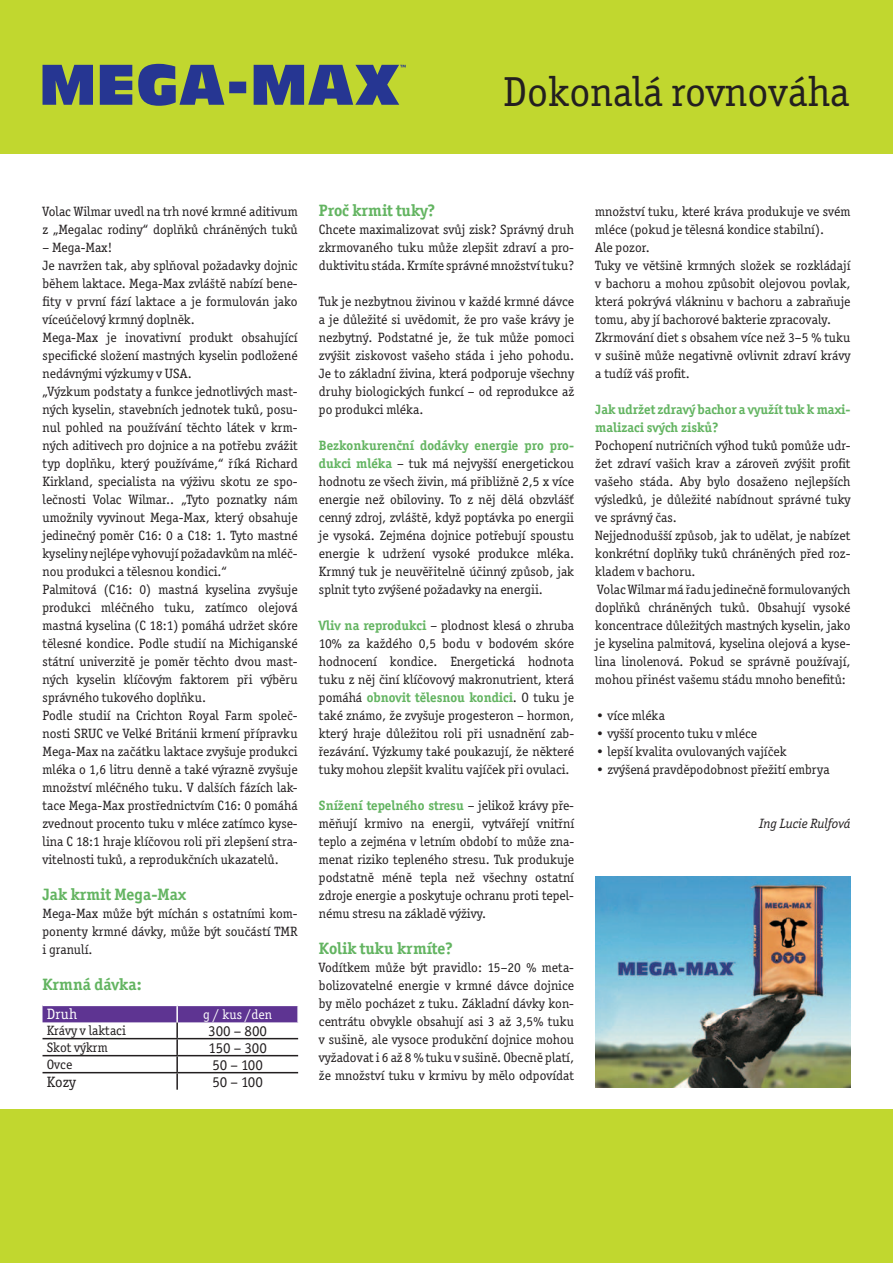
<style>
.page{position:relative;width:893px;height:1263px;background:#fff}
.page>*{position:absolute;margin:0;border:0;box-sizing:border-box;transform-origin:0 0}
.t1{font:42px "Officina Serif Itc TOT";color:#231f20}
.t2{font:700 16.5px "Officina Serif Itc TOT";color:#63b461}
.t3{font:15px "Officina Serif Itc TOT";color:#231f20}
.t4{font:15px "Officina Serif Itc TOT";color:#fff}
.t5{font:13.5px/18px "Officina Serif Itc TOT";color:#231f20;text-align:justify}
.t6{font:700 13.5px/18px "Officina Serif Itc TOT";color:#63b461}
.t7{font:italic 13.5px "Officina Serif Itc TOT";color:#231f20}
.t8{font:13.5px "Officina Serif Itc TOT";color:#fff}
.s1{font-weight:700;color:#63b461}
</style>
<div class="page">
<div style="left:0;top:0;width:893px;height:154px;background:#c1d72f"></div>
<div style="left:0;top:1109px;width:893px;height:154px;background:#c1d72f"></div>
<svg style="left:43px;top:1005px;width:256px;height:85px"></svg>
<svg style="left:43px;top:64px;width:363px;height:42px"></svg>
<img style="left:595px;top:876px;width:255px;height:211px">
<h1 class="t1" style="left:503px;top:67px;width:348px">Dokonalá rovnováha</h1>
<p class="t5" style="left:43px;top:203px;width:257px">Volac Wilmar uvedl na trh nové krmné aditivum z „Megalac rodiny“ doplňků chráněných tuků</p>
<p class="t5" style="left:43px;top:239px;width:257px;text-align:left">– Mega-Max!<br>Je navržen tak, aby splňoval požadavky dojnic během laktace. Mega-Max zvláště nabízí bene&shy;fity v první fází laktace a je formulován jako víceúčelový krmný doplněk.<br>Mega-Max je inovativní produkt obsahující specifické složení mastných kyselin podložené nedávnými výzkumy v USA.<br>„Výzkum podstaty a funkce jednotlivých mast&shy;ných kyselin, stavebních jednotek tuků, posu&shy;nul pohled na používání těchto látek v krm&shy;ných aditivech pro dojnice a na potřebu zvážit typ doplňku, který používáme,“ říká Richard Kirkland, specialista na výživu skotu ze spo&shy;lečnosti Volac Wilmar.. „Tyto poznatky nám umožnily vyvinout Mega-Max, který obsahuje jedinečný poměr C16: 0 a C18: 1. Tyto mastné kyseliny nejlépe vyhovují požadavkům na mléč&shy;nou produkci a tělesnou kondici.“<br>Palmitová (C16: 0) mastná kyselina zvyšuje produkci mléčného tuku, zatímco olejová mastná kyselina (C 18:1) pomáhá udržet skóre tělesné kondice. Podle studií na Michiganské státní univerzitě je poměr těchto dvou mast&shy;ných kyselin klíčovým faktorem při výběru správného tukového doplňku.<br>Podle studií na Crichton Royal Farm společ&shy;nosti SRUC ve Velké Británii krmení přípravku Mega-Max na začátku laktace zvyšuje produkci mléka o 1,6 litru denně a také výrazně zvyšuje množství mléčného tuku. V dalších fázích lak&shy;tace Mega-Max prostřednictvím C16: 0 pomáhá zvednout procento tuku v mléce zatímco kyse&shy;lina C 18:1 hraje klíčovou roli při zlepšení stra&shy;vitelnosti tuků, a reprodukčních ukazatelů.</p>
<p class="t2" style="left:43px;top:884px;width:145px">Jak krmit Mega-Max</p>
<p class="t5" style="left:43px;top:905px;width:257px">Mega-Max může být míchán s ostatními kom&shy;ponenty krmné dávky, může být součástí TMR i granulí.</p>
<p class="t2" style="left:43px;top:974px;width:101px">Krmná dávka:</p>
<p class="t4" style="left:47px;top:1005px;width:32px">Druh</p>
<p class="t8" style="left:203px;top:1006px;width:70px">g / kus /den</p>
<p class="t5" style="left:47px;top:1021px;width:81px">Krávy v laktaci</p>
<p class="t3" style="left:208px;top:1022px;width:60px">300 – 800</p>
<p class="t5" style="left:47px;top:1038px;width:63px">Skot výkrm</p>
<p class="t3" style="left:208px;top:1039px;width:60px">150 – 300</p>
<p class="t5" style="left:47px;top:1055px;width:27px">Ovce</p>
<p class="t3" style="left:212px;top:1056px;width:52px">50 – 100</p>
<p class="t3" style="left:47px;top:1073px;width:31px">Kozy</p>
<p class="t3" style="left:212px;top:1073px;width:52px">50 – 100</p>
<p class="t2" style="left:319px;top:200px;width:118px">Proč krmit tuky?</p>
<p class="t5" style="left:319px;top:221px;width:257px">Chcete maximalizovat svůj zisk? Správný druh zkrmovaného tuku může zlepšit zdraví a pro&shy;duktivitu stáda. Krmíte správné množství tuku?</p>
<p class="t5" style="left:319px;top:293px;width:257px">Tuk je nezbytnou živinou v každé krmné dávce a je důležité si uvědomit, že pro vaše krávy je nezbytný. Podstatné je, že tuk může pomoci zvýšit ziskovost vašeho stáda i jeho pohodu.<br>Je to základní živina, která podporuje všechny druhy biologických funkcí – od reprodukce až po produkci mléka.</p>
<p class="t5" style="left:319px;top:437px;width:257px"><span class="s1">Bezkonkurenční dodávky energie pro pro&shy;dukci mléka</span> – tuk má nejvyšší energetickou hodnotu ze všech živin, má přibližně 2,5 x více energie než obiloviny. To z něj dělá obzvlášť cenný zdroj, zvláště, když poptávka po energii je vysoká. Zejména dojnice potřebují spoustu energie k udržení vysoké produkce mléka.<br>Krmný tuk je neuvěřitelně účinný způsob, jak splnit tyto zvýšené požadavky na energii.</p>
<p class="t5" style="left:319px;top:617px;width:257px"><span class="s1">Vliv na reprodukci</span> – plodnost klesá o zhruba 10% za každého 0,5 bodu v bodovém skóre hodnocení kondice. Energetická hodnota tuku z něj činí klíčovový makronutrient, která pomáhá <span class="s1">obnovit tělesnou kondici</span>. O tuku je také známo, že zvyšuje progesteron – hormon, který hraje důležitou roli při usnadnění zab&shy;řezávání. Výzkumy také poukazují, že některé tuky mohou zlepšit kvalitu vajíček při ovulaci.</p>
<p class="t5" style="left:319px;top:797px;width:257px"><span class="s1">Snížení tepelného stresu</span> – jelikož krávy pře&shy;měňují krmivo na energii, vytvářejí vnitřní teplo a zejména v letním období to může zna&shy;menat riziko tepleného stresu. Tuk produkuje podstatně méně tepla než všechny ostatní zdroje energie a poskytuje ochranu proti tepel&shy;nému stresu na základě výživy.</p>
<p class="t2" style="left:319px;top:938px;width:135px">Kolik tuku krmíte?</p>
<p class="t5" style="left:319px;top:959px;width:257px">Vodítkem může být pravidlo: 15–20 % meta&shy;bolizovatelné energie v krmné dávce dojnice by mělo pocházet z tuku. Základní dávky kon&shy;centrátu obvykle obsahují asi 3 až 3,5% tuku v sušině, ale vysoce produkční dojnice mohou vyžadovat i 6 až 8 % tuku v sušině. Obecně platí, že množství tuku v krmivu by mělo odpovídat</p>
<p class="t5" style="left:595px;top:203px;width:257px;text-align:left">množství tuku, které kráva produkuje ve svém mléce (pokud je tělesná kondice stabilní).<br>Ale pozor.<br>Tuky ve většině krmných složek se rozkládají v bachoru a mohou způsobit olejovou povlak, která pokrývá vlákninu v bachoru a zabraňuje tomu, aby jí bachorové bakterie zpracovaly.<br>Zkrmování diet s obsahem více než 3–5 % tuku v sušině může negativně ovlivnit zdraví krávy a tudíž váš profit.</p>
<p class="t6" style="left:595px;top:400px;width:257px">Jak udržet zdravý bachor a využít tuk k maxi&shy;malizaci svých zisků?</p>
<p class="t5" style="left:595px;top:437px;width:257px;text-align:left">Pochopení nutričních výhod tuků pomůže udr&shy;žet zdraví vašich krav a zároveň zvýšit profit vašeho stáda. Aby bylo dosaženo nejlepších výsledků, je důležité nabídnout správné tuky ve správný čas.<br>Nejjednodušší způsob, jak to udělat, je nabízet konkrétní doplňky tuků chráněných před roz&shy;kladem v bachoru.<br>Volac Wilmar má řadu jedinečně formulovaných doplňků chráněných tuků. Obsahují vysoké koncentrace důležitých mastných kyselin, jako je kyselina palmitová, kyselina olejová a kyse&shy;lina linolenová. Pokud se správně používají, mohou přinést vašemu stádu mnoho benefitů:</p>
<p class="t5" style="left:595px;top:707px;width:71px">• více mléka</p>
<p class="t5" style="left:595px;top:724px;width:163px">• vyšší procento tuku v mléce</p>
<p class="t5" style="left:595px;top:742px;width:193px">• lepší kvalita ovulovaných vajíček</p>
<p class="t5" style="left:595px;top:760px;width:236px">• zvýšená pravděpodobnost přežití embrya</p>
<p class="t7" style="left:759px;top:816px;width:93px">Ing Lucie Rulfová</p>
</div>
